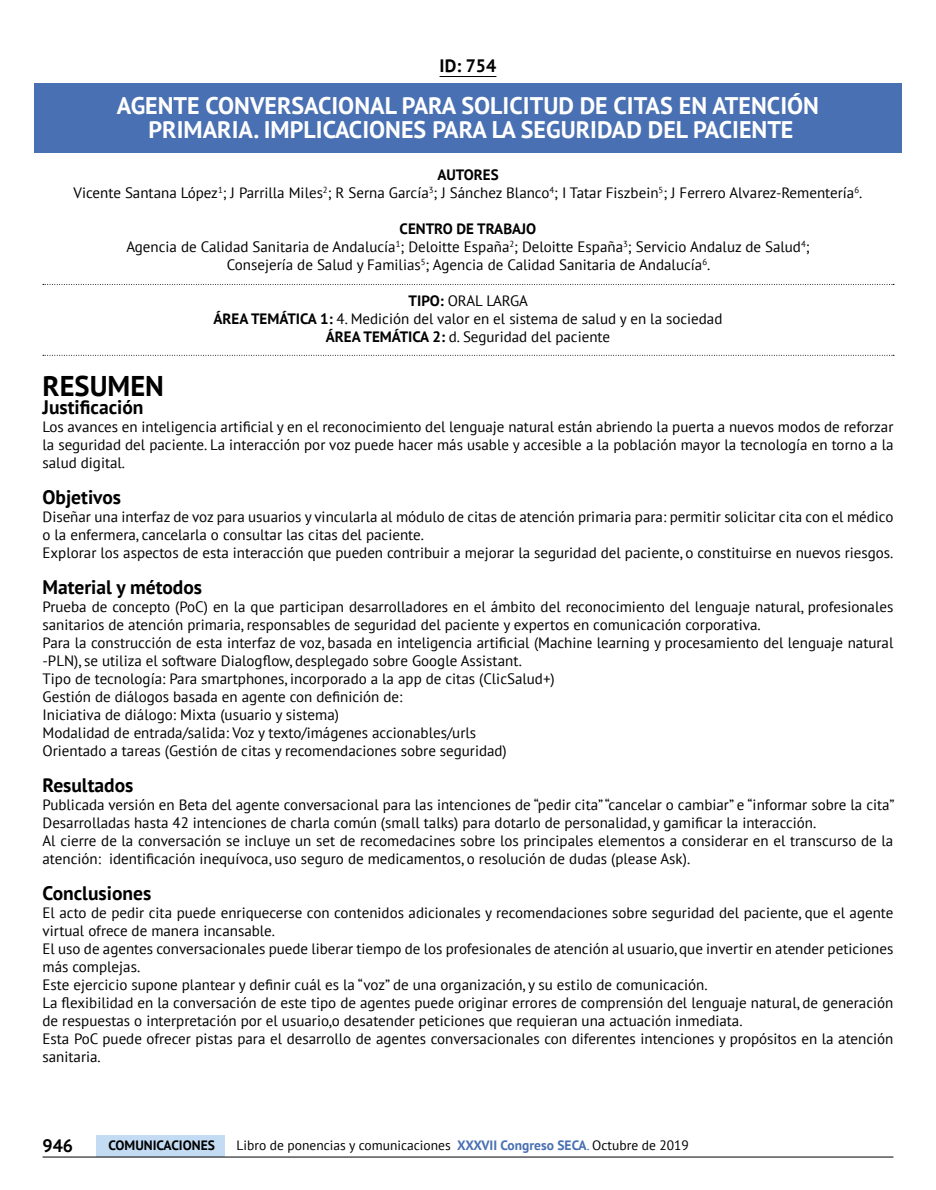
<style>
.page{position:relative;width:936px;height:1190px;background:#fff}
.page>*{position:absolute;margin:0;border:0;box-sizing:border-box;transform-origin:0 0}
.t1{font:700 28.5px "PT Sans";color:#000}
.t2{font:700 24px/24px "PT Sans";color:#fff;text-align:center}
.t3{font:700 19.5px "PT Sans";color:#000}
.t4{font:700 18px "PT Sans";color:#000}
.t5{font:15px/18px "PT Sans";color:#000}
.t6{font:13.5px "PT Sans";color:#000}
.t7{font:700 13.5px "PT Sans";color:#000}
.s1{font-weight:700}
.s2{font-weight:700;color:#4970b3}
.s3{color:#4970b3}
</style>
<div class="page">
<div style="left:96px;top:1135px;width:129px;height:22px;background:#c3dbf3"></div>
<hr style="left:43px;top:1157px;width:850px;height:1px;background:#000">
<hr style="left:439px;top:76px;width:57px;height:1px;background:#000">
<div style="left:34px;top:83px;width:867px;height:70px;background:#4970b3"></div>
<svg style="left:43px;top:284px;width:851px;height:1px"></svg>
<svg style="left:43px;top:355px;width:851px;height:1px"></svg>
<p class="t4" style="left:439px;top:54px;width:58px">ID: 754</p>
<h2 class="t2" style="left:117px;top:93px;width:703px">AGENTE CONVERSACIONAL PARA SOLICITUD DE CITAS EN ATENCIÓN<br>PRIMARIA. IMPLICACIONES PARA LA SEGURIDAD DEL PACIENTE</h2>
<p class="t5" style="left:74px;top:165px;width:790px;text-align:center"><span class="s1">AUTORES<br></span>Vicente Santana López<sup>1</sup>; J Parrilla Miles<sup>2</sup>; R Serna García<sup>3</sup>; J Sánchez Blanco<sup>4</sup>; I Tatar Fiszbein<sup>5</sup>; J Ferrero Alvarez-Rementería<sup>6</sup>.</p>
<p class="t5" style="left:126px;top:219px;width:684px;text-align:center"><span class="s1">CENTRO DE TRABAJO<br></span>Agencia de Calidad Sanitaria de Andalucía<sup>1</sup>; Deloitte España<sup>2</sup>; Deloitte España<sup>3</sup>; Servicio Andaluz de Salud<sup>4</sup>;<br>Consejería de Salud y Familias<sup>5</sup>; Agencia de Calidad Sanitaria de Andalucía<sup>6</sup>.</p>
<p class="t5" style="left:213px;top:291px;width:510px;text-align:center"><span class="s1">TIPO:</span> ORAL LARGA<br><span class="s1">ÁREA TEMÁTICA 1:</span> 4. Medición del valor en el sistema de salud y en la sociedad<br><span class="s1">ÁREA TEMÁTICA 2:</span> d. Seguridad del paciente</p>
<h1 class="t1" style="left:43px;top:367px;width:123px">RESUMEN</h1>
<h3 class="t3" style="left:43px;top:394px;width:102px">Justificación</h3>
<p class="t5" style="left:43px;top:417px;width:852px;text-align:justify">Los avances en inteligencia artificial y en el reconocimiento del lenguaje natural están abriendo la puerta a nuevos modos de reforzar la seguridad del paciente. La interacción por voz puede hacer más usable y accesible a la población mayor la tecnología en torno a la salud digital.</p>
<h3 class="t3" style="left:43px;top:484px;width:80px">Objetivos</h3>
<p class="t5" style="left:43px;top:507px;width:852px">Diseñar una interfaz de voz para usuarios y vincularla al módulo de citas de atención primaria para: permitir solicitar cita con el médico o la enfermera, cancelarla o consultar las citas del paciente.<br>Explorar los aspectos de esta interacción que pueden contribuir a mejorar la seguridad del paciente, o constituirse en nuevos riesgos.</p>
<h3 class="t3" style="left:43px;top:574px;width:161px">Material y métodos</h3>
<p class="t5" style="left:43px;top:597px;width:852px">Prueba de concepto (PoC) en la que participan desarrolladores en el ámbito del reconocimiento del lenguaje natural, profesionales sanitarios de atención primaria, responsables de seguridad del paciente y expertos en comunicación corporativa.<br>Para la construcción de esta interfaz de voz, basada en inteligencia artificial (Machine learning y procesamiento del lenguaje natural -PLN), se utiliza el software Dialogflow, desplegado sobre Google Assistant.<br>Tipo de tecnología: Para smartphones, incorporado a la app de citas (ClicSalud+)<br>Gestión de diálogos basada en agente con definición de:<br>Iniciativa de diálogo: Mixta (usuario y sistema)<br>Modalidad de entrada/salida: Voz y texto/imágenes accionables/urls<br>Orientado a tareas (Gestión de citas y recomendaciones sobre seguridad)</p>
<h3 class="t3" style="left:43px;top:772px;width:92px">Resultados</h3>
<p class="t5" style="left:43px;top:795px;width:853px">Publicada versión en Beta del agente conversacional para las intenciones de “pedir cita” “cancelar o cambiar” e “informar sobre la cita” Desarrolladas hasta 42 intenciones de charla común (small talks) para dotarlo de personalidad, y gamificar la interacción.<br>Al cierre de la conversación se incluye un set de recomedacines sobre los principales elementos a considerar en el transcurso de la atención: identificación inequívoca, uso seguro de medicamentos, o resolución de dudas (please Ask).</p>
<h3 class="t3" style="left:43px;top:880px;width:110px">Conclusiones</h3>
<p class="t5" style="left:43px;top:903px;width:852px">El acto de pedir cita puede enriquecerse con contenidos adicionales y recomendaciones sobre seguridad del paciente, que el agente virtual ofrece de manera incansable.<br>El uso de agentes conversacionales puede liberar tiempo de los profesionales de atención al usuario, que invertir en atender peticiones más complejas.<br>Este ejercicio supone plantear y definir cuál es la “voz” de una organización, y su estilo de comunicación.<br>La flexibilidad en la conversación de este tipo de agentes puede originar errores de comprensión del lenguaje natural, de generación de respuestas o interpretación por el usuario,o desatender peticiones que requieran una actuación inmediata.<br>Esta PoC puede ofrecer pistas para el desarrollo de agentes conversacionales con diferentes intenciones y propósitos en la atención sanitaria.</p>
<p class="t4" style="left:43px;top:1133px;width:32px">946</p>
<p class="t7" style="left:108px;top:1136px;width:108px">COMUNICACIONES</p>
<p class="t6" style="left:236px;top:1136px;width:454px">Libro de ponencias y comunicaciones <span class="s2">XXXVII Congreso SECA</span><span class="s3">.</span> Octubre de 2019</p>
</div>
